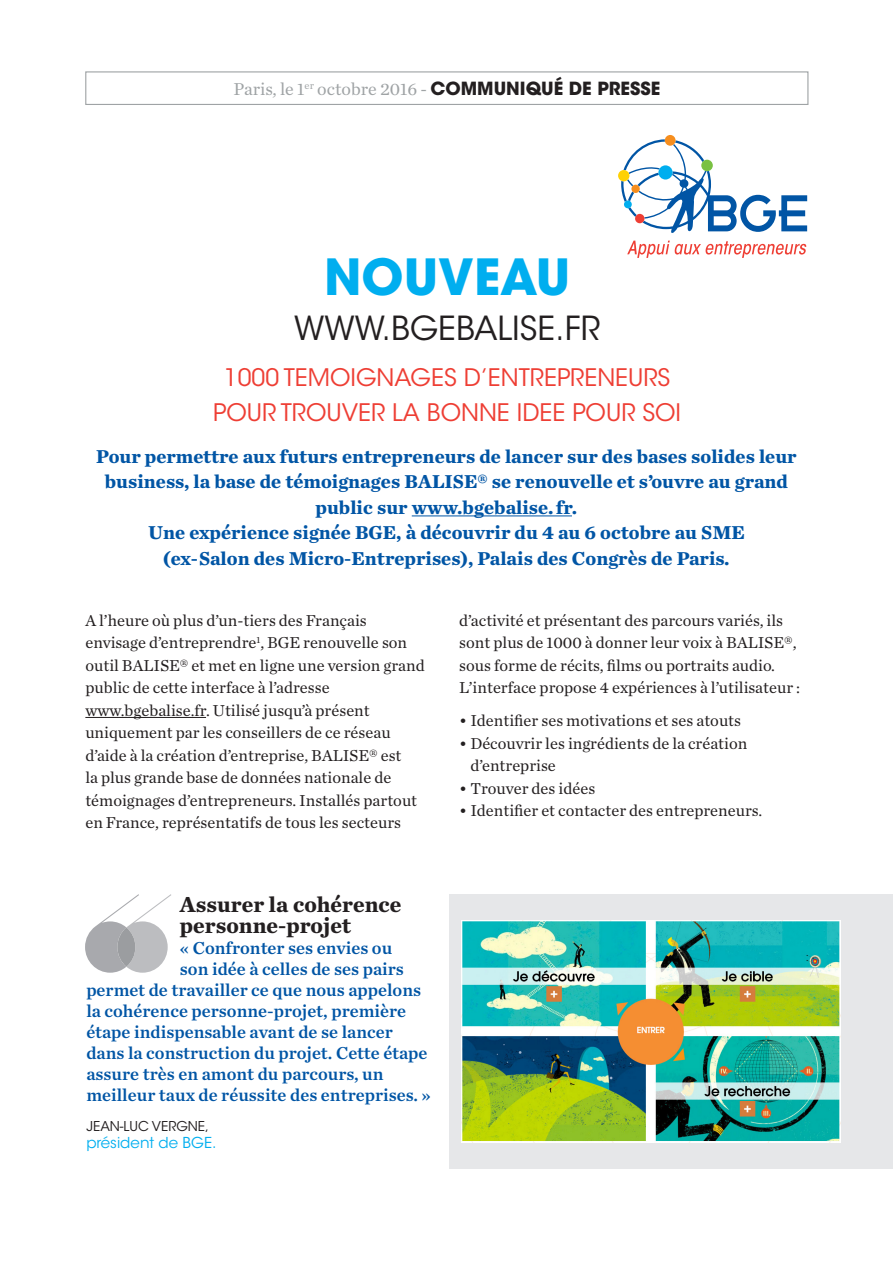
<style>
.page{position:relative;width:893px;height:1263px;background:#fff}
.page>*{position:absolute;margin:0;border:0;box-sizing:border-box;transform-origin:0 0}
.t1{font:700 49.5px "ITC Avant Garde Std";color:#00aeef}
.t2{font:33px "ITC Avant Garde Std";color:#231f20}
.t3{font:24px "ITC Avant Garde Std";color:#ee3e34}
.t4{font:700 22.5px/21px "Chronicle Text G1";color:#231f20}
.t5{font:700 19.5px/25.5px "Chronicle Text G1";color:#0155a5;text-align:center}
.t6{font:18px "Chronicle Text G1 Semi";color:#0155a5}
.t7{font:18px "Chronicle Text G1";color:#9fa3a5}
.t8{font:16.5px/22.5px "Chronicle Text G1";color:#231f20}
.t9{font:15px "ITC Avant Garde Std";color:#00aeef}
.t10{font:13.5px "ITC Avant Garde Std";color:#231f20}
.s1{font-family:"ITC Avant Garde Std";font-weight:700;color:#231f20}
</style>
<div class="page">
<div style="left:449px;top:894px;width:444px;height:274px;background:#e6e7e9"></div>
<hr style="left:412px;top:515px;width:160px;height:1px;background:#0155a5">
<hr style="left:85px;top:717px;width:121px;height:1px;background:#231f20">
<div style="left:85px;top:71px;width:723px;height:34px;border:1px solid #9fa3a5"></div>
<svg style="left:621px;top:139px;width:186px;height:94px"></svg>
<svg style="left:627px;top:241px;width:179px;height:17px"></svg>
<div style="left:618px;top:170px;width:11px;height:11px;background:#fed105;border-radius:50%"></div>
<div style="left:701px;top:160px;width:12px;height:11px;background:#79c142;border-radius:50%"></div>
<div style="left:631px;top:185px;width:9px;height:8px;background:#f68e1e;border-radius:50%"></div>
<div style="left:665px;top:135px;width:11px;height:11px;background:#f68e1e;border-radius:50%"></div>
<div style="left:624px;top:200px;width:8px;height:8px;background:#00aeef;border-radius:50%"></div>
<div style="left:658px;top:165px;width:15px;height:15px;background:#00aeef;border-radius:50%"></div>
<div style="left:635px;top:214px;width:9px;height:9px;background:#ee3e34;border-radius:50%"></div>
<svg style="left:85px;top:894px;width:86px;height:79px"></svg>
<svg style="left:117px;top:927px;width:18px;height:40px"></svg>
<img style="left:461px;top:920px;width:379px;height:222px">
<p class="t7" style="left:234px;top:76px;width:428px">Paris, le 1<sup>er</sup> octobre 2016 - <span class="s1">COMMUNIQUÉ DE PRESSE</span></p>
<p class="t1" style="left:324px;top:244px;width:248px">NOUVEAU</p>
<p class="t2" style="left:294px;top:308px;width:308px">WWW.BGEBALISE.FR</p>
<p class="t3" style="left:224px;top:363px;width:448px">1000 TEMOIGNAGES D’ENTREPRENEURS</p>
<p class="t3" style="left:213px;top:397px;width:469px">POUR TROUVER LA BONNE IDEE POUR SOI</p>
<p class="t5" style="left:96px;top:442px;width:702px">Pour permettre aux futurs entrepreneurs de lancer sur des bases solides leur business, la base de témoignages BALISE® se renouvelle et s’ouvre au grand public sur www.bgebalise.fr.</p>
<p class="t5" style="left:148px;top:519px;width:598px">Une expérience signée BGE, à découvrir du 4 au 6 octobre au SME</p>
<p class="t5" style="left:163px;top:544px;width:568px">(ex-Salon des Micro-Entreprises), Palais des Congrès de Paris.</p>
<p class="t8" style="left:85px;top:608px;width:283px">A l’heure où plus d’un-tiers des Français</p>
<p class="t8" style="left:85px;top:631px;width:341px">envisage d’entreprendre<sup>1</sup>, BGE renouvelle son outil BALISE® et met en ligne une version grand public de cette interface à l’adresse www.bgebalise.fr. Utilisé jusqu’à présent uniquement par les conseillers de ce réseau d’aide à la création d’entreprise, BALISE® est<br>la plus grande base de données nationale de témoignages d’entrepreneurs. Installés partout en France, représentatifs de tous les secteurs</p>
<p class="t4" style="left:180px;top:893px;width:223px">Assurer la cohérence personne-projet</p>
<p class="t6" style="left:180px;top:934px;width:214px">« Confronter ses envies ou</p>
<p class="t6" style="left:180px;top:955px;width:226px">son idée à celles de ses pairs</p>
<p class="t6" style="left:86px;top:976px;width:336px">permet de travailler ce que nous appelons</p>
<p class="t6" style="left:86px;top:997px;width:321px">la cohérence personne-projet, première</p>
<p class="t6" style="left:86px;top:1018px;width:308px">étape indispensable avant de se lancer</p>
<p class="t6" style="left:86px;top:1039px;width:343px">dans la construction du projet. Cette étape</p>
<p class="t6" style="left:86px;top:1060px;width:299px">assure très en amont du parcours, un</p>
<p class="t6" style="left:86px;top:1081px;width:346px">meilleur taux de réussite des entreprises. »</p>
<p class="t10" style="left:86px;top:1118px;width:124px">JEAN-LUC VERGNE,</p>
<p class="t9" style="left:86px;top:1133px;width:132px">président de BGE.</p>
<p class="t8" style="left:459px;top:608px;width:339px">d’activité et présentant des parcours variés, ils sont plus de 1000 à donner leur voix à BALISE®, sous forme de récits, films ou portraits audio.</p>
<p class="t8" style="left:459px;top:676px;width:342px">L’interface propose 4 expériences à l’utilisateur :</p>
<p class="t8" style="left:459px;top:709px;width:283px">• Identifier ses motivations et ses atouts</p>
<p class="t8" style="left:470px;top:731px;width:279px;text-indent:-11px">• Découvrir les ingrédients de la création d’entreprise</p>
<p class="t8" style="left:459px;top:776px;width:138px">• Trouver des idées</p>
<p class="t8" style="left:459px;top:799px;width:305px">• Identifier et contacter des entrepreneurs.</p>
</div>
